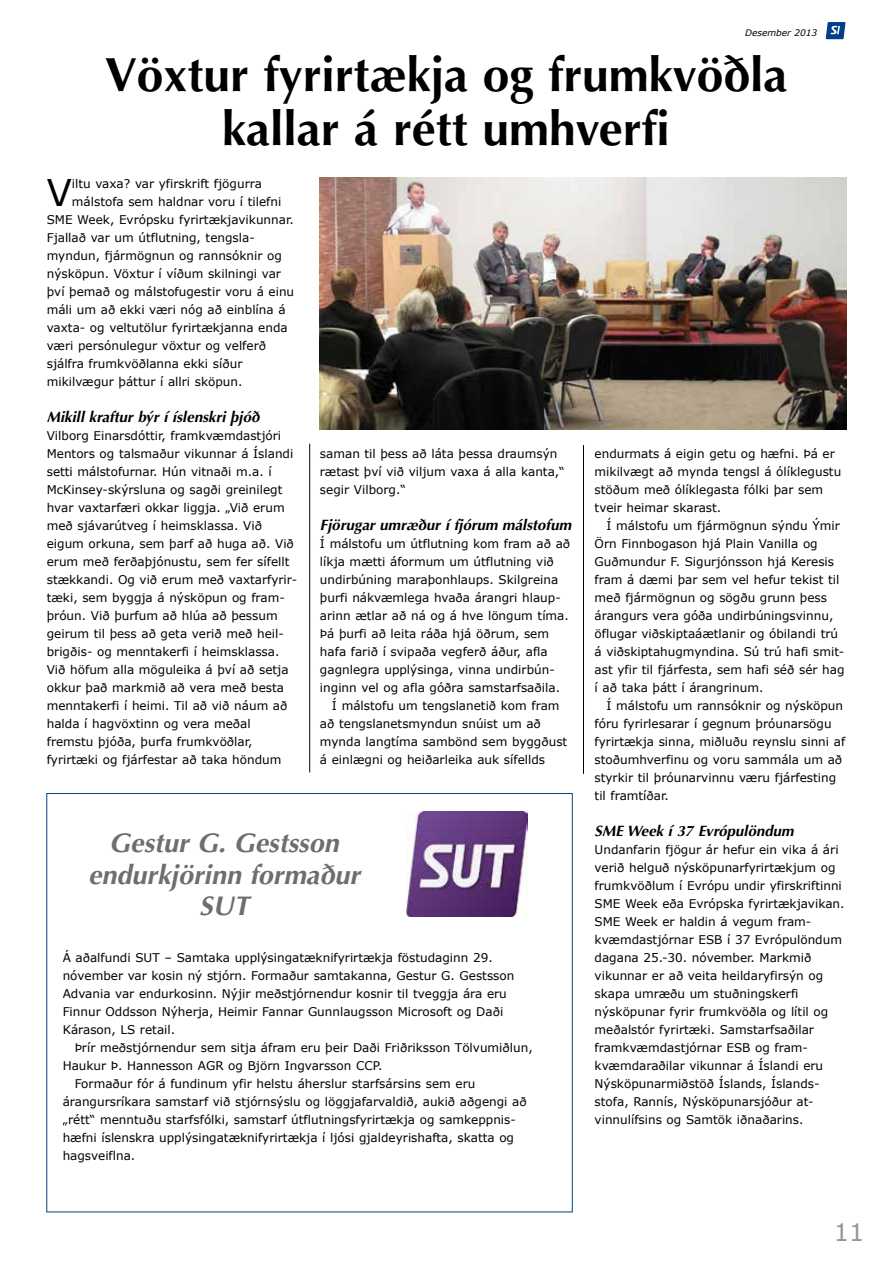
<style>
.page{position:relative;width:893px;height:1263px;background:#fff}
.page>*{position:absolute;margin:0;border:0;box-sizing:border-box;transform-origin:0 0}
.t1{font:700 48px/54px "Optima";color:#000;text-align:center}
.t2{font:36.75px "Verdana";color:#000}
.t3{font:italic 700 27px/31.5px "Optima CE";color:#6d6e71;text-align:center}
.t4{font:24px "Verdana";color:#939598}
.t5{font:italic 700 15px "Optima CE";color:#000}
.t6{font:12px/18px "Verdana";color:#000}
.t7{font:italic 9px "Verdana";color:#000}
</style>
<div class="page">
<hr style="left:309px;top:444px;width:1px;height:328px;background:#000">
<img style="left:320px;top:177px;width:527px;height:253px">
<img style="left:407px;top:811px;width:121px;height:105px">
<hr style="left:583px;top:445px;width:1px;height:329px;background:#000">
<svg style="left:826px;top:22px;width:19px;height:17px"></svg>
<p class="t7" style="left:745px;top:27px;width:74px">Desember 2013</p>
<h1 class="t1" style="left:105px;top:49px;width:684px">Vöxtur fyrirtækja og frumkvöðla kallar á rétt umhverfi</h1>
<h2 class="t2" style="left:47px;top:169px;width:27px">V</h2>
<p class="t6" style="left:72px;top:174px;width:191px">iltu vaxa? var yfirskrift fjögurra</p>
<p class="t6" style="left:72px;top:192px;width:211px">málstofa sem haldnar voru í tilefni</p>
<p class="t6" style="left:47px;top:210px;width:249px">SME Week, Evrópsku fyrirtækjavikunnar.</p>
<p class="t6" style="left:47px;top:228px;width:210px">Fjallað var um útflutning, tengsla-</p>
<p class="t6" style="left:47px;top:246px;width:237px">myndun, fjármögnun og rannsóknir og</p>
<p class="t6" style="left:47px;top:264px;width:236px">nýsköpun. Vöxtur í víðum skilningi var</p>
<p class="t6" style="left:47px;top:282px;width:249px">því þemað og málstofugestir voru á einu</p>
<p class="t6" style="left:47px;top:300px;width:240px">máli um að ekki væri nóg að einblína á</p>
<p class="t6" style="left:47px;top:318px;width:242px">vaxta- og veltutölur fyrirtækjanna enda</p>
<p class="t6" style="left:47px;top:336px;width:221px">væri persónulegur vöxtur og velferð</p>
<p class="t6" style="left:47px;top:354px;width:197px">sjálfra frumkvöðlanna ekki síður</p>
<p class="t6" style="left:47px;top:372px;width:197px">mikilvægur þáttur í allri sköpun.</p>
<p class="t5" style="left:47px;top:407px;width:214px">Mikill kraftur býr í íslenskri þjóð</p>
<p class="t6" style="left:47px;top:426px;width:252px">Vilborg Einarsdóttir, framkvæmdastjóri Mentors og talsmaður vikunnar á Íslandi setti málstofurnar. Hún vitnaði m.a. í McKinsey-skýrsluna og sagði greinilegt hvar vaxtarfæri okkar liggja. „Við erum með sjávarútveg í heimsklassa. Við eigum orkuna, sem þarf að huga að. Við erum með ferðaþjónustu, sem fer sífellt stækkandi. Og við erum með vaxtarfyrir&shy;tæki, sem byggja á nýsköpun og fram&shy;þróun. Við þurfum að hlúa að þessum geirum til þess að geta verið með heil&shy;brigðis- og menntakerfi í heimsklassa.<br>Við höfum alla möguleika á því að setja okkur það markmið að vera með besta menntakerfi í heimi. Til að við náum að halda í hagvöxtinn og vera meðal fremstu þjóða, þurfa frumkvöðlar, fyrirtæki og fjárfestar að taka höndum</p>
<p class="t6" style="left:320px;top:444px;width:246px">saman til þess að láta þessa draumsýn rætast því við viljum vaxa á alla kanta,“ segir Vilborg.“</p>
<p class="t5" style="left:320px;top:515px;width:253px">Fjörugar umræður í fjórum málstofum</p>
<p class="t6" style="left:320px;top:534px;width:252px">Í málstofu um útflutning kom fram að að</p>
<p class="t6" style="left:320px;top:552px;width:235px">líkja mætti áformum um útflutning við</p>
<p class="t6" style="left:320px;top:570px;width:240px">undirbúning maraþonhlaups. Skilgreina</p>
<p class="t6" style="left:320px;top:588px;width:242px">þurfi nákvæmlega hvaða árangri hlaup-</p>
<p class="t6" style="left:320px;top:606px;width:250px">arinn ætlar að ná og á hve löngum tíma.</p>
<p class="t6" style="left:320px;top:624px;width:231px">Þá þurfi að leita ráða hjá öðrum, sem</p>
<p class="t6" style="left:320px;top:642px;width:229px">hafa farið í svipaða vegferð áður, afla</p>
<p class="t6" style="left:320px;top:660px;width:236px">gagnlegra upplýsinga, vinna undirbún-</p>
<p class="t6" style="left:320px;top:678px;width:242px">inginn vel og afla góðra samstarfsaðila.</p>
<p class="t6" style="left:332px;top:696px;width:229px">Í málstofu um tengslanetið kom fram</p>
<p class="t6" style="left:320px;top:714px;width:222px">að tengslanetsmyndun snúist um að</p>
<p class="t6" style="left:320px;top:732px;width:249px">mynda langtíma sambönd sem byggðust</p>
<p class="t6" style="left:320px;top:750px;width:227px">á einlægni og heiðarleika auk sífellds</p>
<h3 class="t3" style="left:88px;top:827px;width:273px">Gestur G. Gestsson endurkjörinn formaður<br>SUT</h3>
<p class="t6" style="left:63px;top:948px;width:453px">Á aðalfundi SUT – Samtaka upplýsingatæknifyrirtækja föstudaginn 29. nóvember var kosin ný stjórn. Formaður samtakanna, Gestur G. Gestsson Advania var endurkosinn. Nýjir meðstjórnendur kosnir til tveggja ára eru Finnur Oddsson Nýherja, Heimir Fannar Gunnlaugsson Microsoft og Daði Kárason, LS retail.</p>
<p class="t6" style="left:75px;top:1038px;width:460px">Þrír meðstjórnendur sem sitja áfram eru þeir Daði Friðriksson Tölvumiðlun,</p>
<p class="t6" style="left:63px;top:1056px;width:321px">Haukur Þ. Hannesson AGR og Björn Ingvarsson CCP.</p>
<p class="t6" style="left:75px;top:1074px;width:402px">Formaður fór á fundinum yfir helstu áherslur starfsársins sem eru</p>
<p class="t6" style="left:63px;top:1092px;width:465px">árangursríkara samstarf við stjórnsýslu og löggjafarvaldið, aukið aðgengi að</p>
<p class="t6" style="left:63px;top:1110px;width:453px">„rétt“ menntuðu starfsfólki, samstarf útflutningsfyrirtækja og samkeppnis-</p>
<p class="t6" style="left:63px;top:1128px;width:453px">hæfni íslenskra upplýsingatæknifyrirtækja í ljósi gjaldeyrishafta, skatta og</p>
<p class="t6" style="left:63px;top:1146px;width:74px">hagsveiflna.</p>
<p class="t6" style="left:595px;top:444px;width:248px">endurmats á eigin getu og hæfni. Þá er mikilvægt að mynda tengsl á ólíklegustu stöðum með ólíklegasta fólki þar sem tveir heimar skarast.</p>
<p class="t6" style="left:595px;top:516px;width:251px;text-indent:12px">Í málstofu um fjármögnun sýndu Ýmir Örn Finnbogason hjá Plain Vanilla og Guðmundur F. Sigurjónsson hjá Keresis fram á dæmi þar sem vel hefur tekist til með fjármögnun og sögðu grunn þess árangurs vera góða undirbúningsvinnu, öflugar viðskiptaáætlanir og óbilandi trú á viðskiptahugmyndina. Sú trú hafi smit&shy;ast yfir til fjárfesta, sem hafi séð sér hag í að taka þátt í árangrinum.</p>
<p class="t6" style="left:595px;top:696px;width:252px;text-indent:12px">Í málstofu um rannsóknir og nýsköpun fóru fyrirlesarar í gegnum þróunarsögu fyrirtækja sinna, miðluðu reynslu sinni af stoðumhverfinu og voru sammála um að styrkir til þróunarvinnu væru fjárfesting til framtíðar.</p>
<p class="t5" style="left:595px;top:821px;width:200px">SME Week í 37 Evrópulöndum</p>
<p class="t6" style="left:595px;top:840px;width:251px">Undanfarin fjögur ár hefur ein vika á ári verið helguð nýsköpunarfyrirtækjum og frumkvöðlum í Evrópu undir yfirskriftinni SME Week eða Evrópska fyrirtækjavikan.<br>SME Week er haldin á vegum fram&shy;kvæmdastjórnar ESB í 37 Evrópulöndum dagana 25.-30. nóvember. Markmið vikunnar er að veita heildaryfirsýn og skapa umræðu um stuðningskerfi nýsköpunar fyrir frumkvöðla og lítil og meðalstór fyrirtæki. Samstarfsaðilar framkvæmdastjórnar ESB og fram&shy;kvæmdaraðilar vikunnar á Íslandi eru Nýsköpunarmiðstöð Íslands, Íslands&shy;stofa, Rannís, Nýsköpunarsjóður at&shy;vinnulífsins og Samtök iðnaðarins.</p>
<h3 class="t4" style="left:834px;top:1217px;width:32px">11</h3>
</div>
